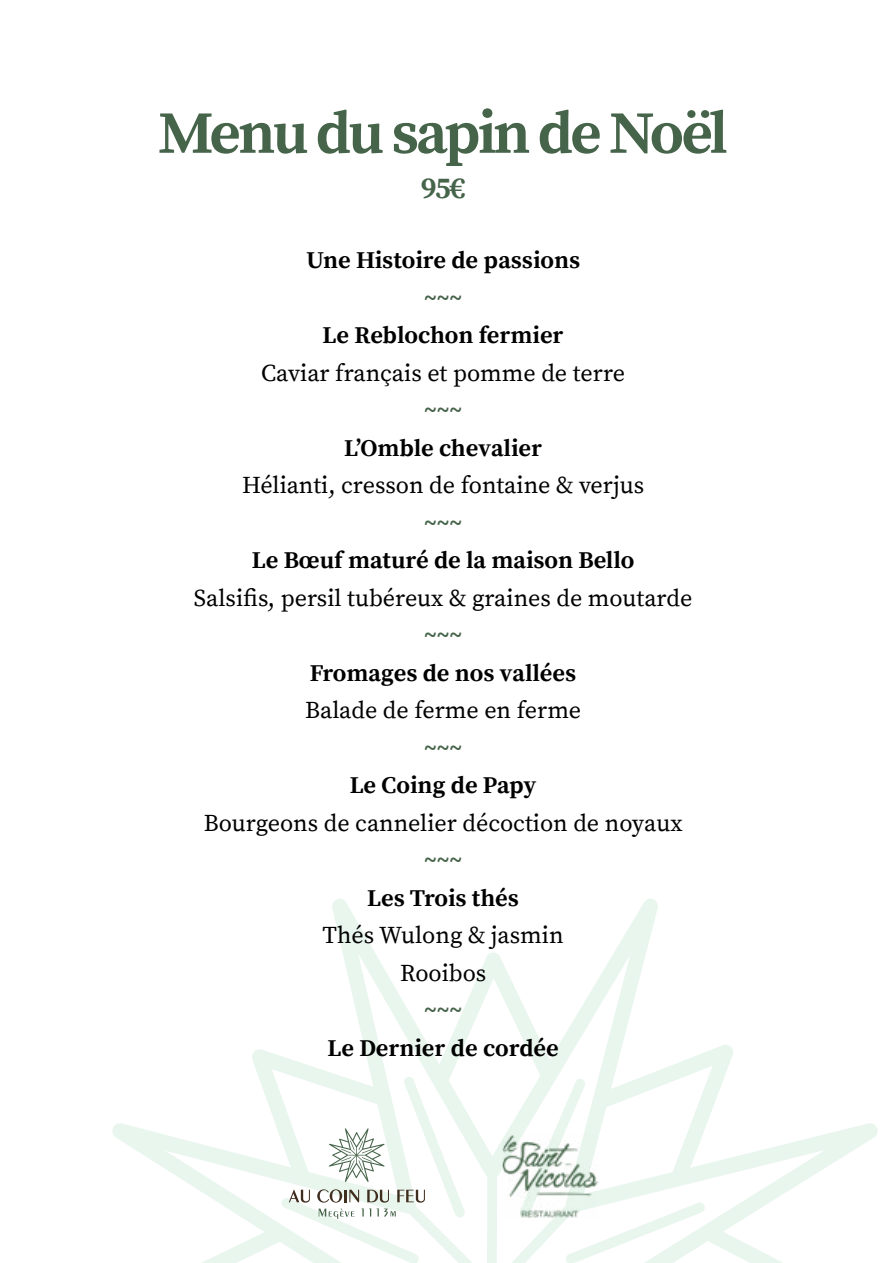
<style>
.page{position:relative;width:893px;height:1263px;background:#fff}
.page>*{position:absolute;margin:0;border:0;box-sizing:border-box;transform-origin:0 0}
.t1{font:700 60px "Source Serif Pro";letter-spacing:-.055em;color:#46644a}
.t2{font:700 30px "Source Serif Pro";color:#46644a}
.t3{font:24px/37.5px "Source Serif Pro";color:#000;text-align:center}
.t4{font:700 24px "Source Serif Pro";color:#000}
.t5{font:700 24px "Source Serif Pro";color:#46644a}
</style>
<div class="page">
<svg style="left:112px;top:899px;width:766px;height:364px"></svg>
<svg style="left:520px;top:1078px;width:185px;height:185px"></svg>
<img style="left:496px;top:1115px;width:108px;height:117px">
<svg style="left:281px;top:1076px;width:184px;height:187px"></svg>
<h1 class="t1" style="left:159px;top:98px;width:571px">Menu du sapin de Noël</h1>
<p class="t2" style="left:421px;top:170px;width:46px">95€</p>
<p class="t4" style="left:306px;top:246px;width:276px">Une Histoire de passions</p>
<p class="t5" style="left:424px;top:284px;width:40px">~~~</p>
<p class="t4" style="left:323px;top:321px;width:242px">Le Reblochon fermier</p>
<p class="t3" style="left:261px;top:355px;width:366px">Caviar français et pomme de terre</p>
<p class="t5" style="left:424px;top:396px;width:40px">~~~</p>
<p class="t4" style="left:344px;top:434px;width:199px">L’Omble chevalier</p>
<p class="t3" style="left:242px;top:467px;width:404px">Hélianti, cresson de fontaine &amp; verjus</p>
<p class="t5" style="left:424px;top:509px;width:40px">~~~</p>
<p class="t4" style="left:252px;top:546px;width:384px">Le Bœuf maturé de la maison Bello</p>
<p class="t3" style="left:194px;top:580px;width:500px">Salsifis, persil tubéreux &amp; graines de moutarde</p>
<p class="t5" style="left:424px;top:621px;width:40px">~~~</p>
<p class="t4" style="left:310px;top:659px;width:268px">Fromages de nos vallées</p>
<p class="t3" style="left:305px;top:692px;width:278px">Balade de ferme en ferme</p>
<p class="t5" style="left:424px;top:734px;width:40px">~~~</p>
<p class="t4" style="left:350px;top:771px;width:188px">Le Coing de Papy</p>
<p class="t3" style="left:204px;top:805px;width:480px">Bourgeons de cannelier décoction de noyaux</p>
<p class="t5" style="left:424px;top:846px;width:40px">~~~</p>
<p class="t4" style="left:367px;top:884px;width:153px">Les Trois thés</p>
<p class="t3" style="left:323px;top:917px;width:243px">Thés Wulong &amp; jasmin<br>Rooibos</p>
<p class="t5" style="left:424px;top:996px;width:40px">~~~</p>
<p class="t4" style="left:327px;top:1033px;width:233px">Le Dernier de cordée</p>
</div>
